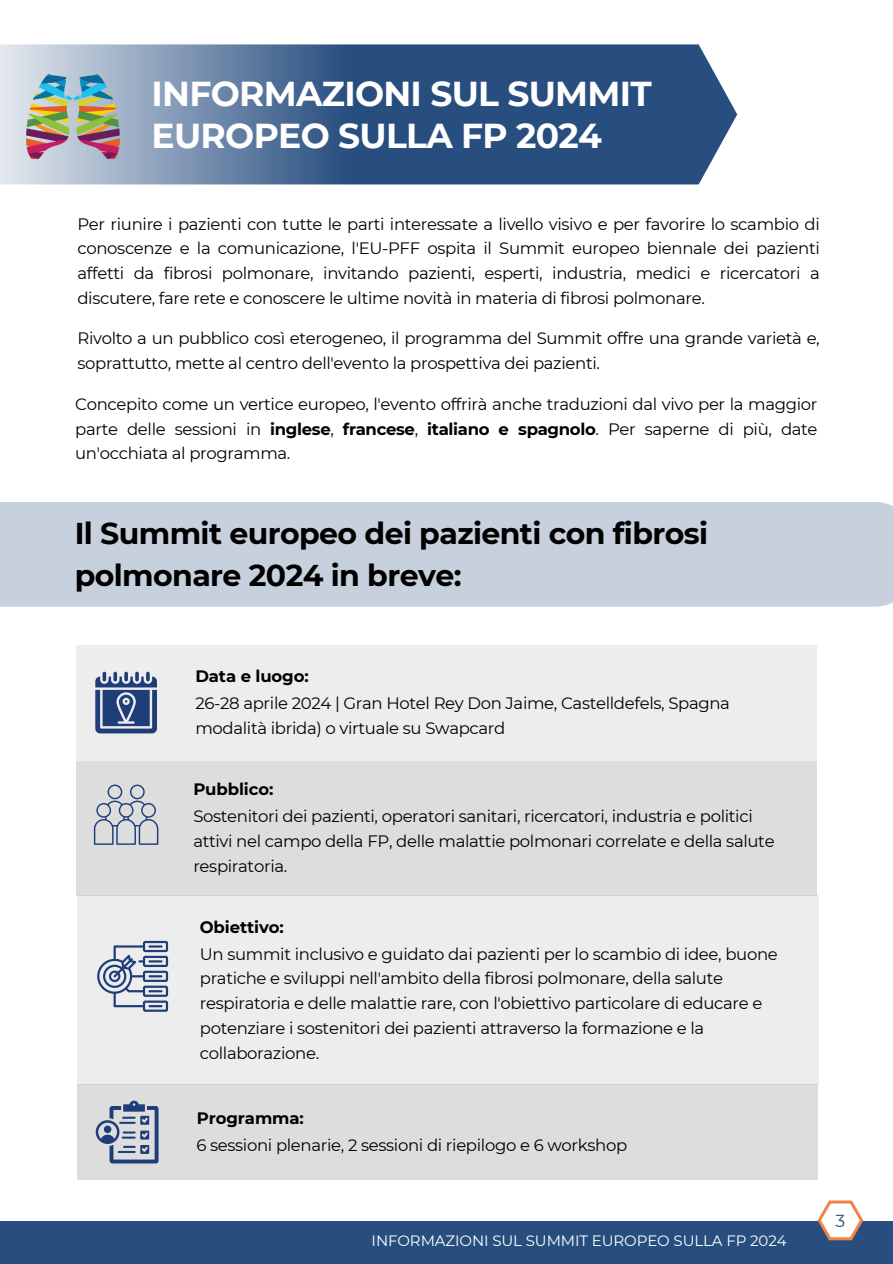
<style>
.page{position:relative;width:893px;height:1264px;background:#fff}
.page>*{position:absolute;margin:0;border:0;box-sizing:border-box;transform-origin:0 0}
.t1{font:700 34.5px/42.8px "Montserrat";letter-spacing:-.02em;color:#fff}
.t2{font:700 30px/41.7px "Montserrat";letter-spacing:-.02em;color:#000}
.t3{font:17.25px "Montserrat";color:#284e80}
.t4{font:16.5px/24.8px "Montserrat";letter-spacing:-.02em;color:#000}
.t5{font:700 16.5px "Montserrat";letter-spacing:-.005em;color:#000}
.t6{font:15px "Montserrat";letter-spacing:-.005em;color:#fff}
.s1{font-weight:700}
</style>
<div class="page">
<div style="left:0;top:502px;width:892px;height:104px;background:#c7d1de"></div>
<div style="left:76px;top:645px;width:741px;height:115px;background:#ededed"></div>
<svg style="left:102px;top:671px;width:4px;height:10px"></svg>
<svg style="left:113px;top:671px;width:4px;height:10px"></svg>
<svg style="left:124px;top:671px;width:4px;height:10px"></svg>
<svg style="left:135px;top:671px;width:4px;height:10px"></svg>
<svg style="left:95px;top:676px;width:62px;height:57px;background:#556b97"></svg>
<svg style="left:146px;top:671px;width:4px;height:10px"></svg>
<div style="left:76px;top:760px;width:741px;height:135px;background:#ddd"></div>
<svg style="left:94px;top:784px;width:64px;height:60px"></svg>
<div style="left:77px;top:895px;width:741px;height:189px;background:#ededed"></div>
<svg style="left:97px;top:940px;width:71px;height:71px"></svg>
<div style="left:77px;top:1084px;width:741px;height:95px;background:#ddd"></div>
<svg style="left:96px;top:1100px;width:62px;height:63px"></svg>
<div style="left:0;top:1220px;width:892px;height:43px;background:#284e80"></div>
<svg style="left:817px;top:1200px;width:46px;height:40px"></svg>
<svg style="left:0;top:44px;width:737px;height:140px;background:#506f97"></svg>
<img style="left:27px;top:67px;width:99px;height:99px">
<p class="t1" style="left:152px;top:72px;width:501px">INFORMAZIONI SUL SUMMIT<br>EUROPEO SULLA FP 2024</p>
<h4 class="t4" style="left:77px;top:211px;width:743px;text-align:justify">Per riunire i pazienti con tutte le parti interessate a livello visivo e per favorire lo scambio di conoscenze e la comunicazione, l'EU-PFF ospita il Summit europeo biennale dei pazienti affetti da fibrosi polmonare, invitando pazienti, esperti, industria, medici e ricercatori a discutere, fare rete e conoscere le ultime novità in materia di fibrosi polmonare.</h4>
<p class="t4" style="left:77px;top:326px;width:743px">Rivolto a un pubblico così eterogeneo, il programma del Summit offre una grande varietà e, soprattutto, mette al centro dell'evento la prospettiva dei pazienti.</p>
<p class="t4" style="left:75px;top:391px;width:743px;text-align:justify">Concepito come un vertice europeo, l'evento offrirà anche traduzioni dal vivo per la maggior parte delle sessioni in <span class="s1">inglese</span>, <span class="s1">francese</span>, <span class="s1">italiano e spagnolo</span>. Per saperne di più, date un'occhiata al programma.</p>
<h4 class="t2" style="left:75px;top:512px;width:635px">Il Summit europeo dei pazienti con fibrosi polmonare 2024 in breve:</h4>
<h1 class="t5" style="left:195px;top:666px;width:115px">Data e luogo:</h1>
<p class="t4" style="left:195px;top:691px;width:536px">26-28 aprile 2024 | Gran Hotel Rey Don Jaime, Castelldefels, Spagna modalità ibrida) o virtuale su Swapcard</p>
<p class="t5" style="left:193px;top:779px;width:82px">Pubblico:</p>
<p class="t4" style="left:193px;top:804px;width:582px">Sostenitori dei pazienti, operatori sanitari, ricercatori, industria e politici attivi nel campo della FP, delle malattie polmonari correlate e della salute respiratoria.</p>
<h2 class="t5" style="left:200px;top:917px;width:85px">Obiettivo:</h2>
<p class="t4" style="left:200px;top:941px;width:579px">Un summit inclusivo e guidato dai pazienti per lo scambio di idee, buone pratiche e sviluppi nell'ambito della fibrosi polmonare, della salute respiratoria e delle malattie rare, con l'obiettivo particolare di educare e potenziare i sostenitori dei pazienti attraverso la formazione e la collaborazione.</p>
<h4 class="t5" style="left:197px;top:1108px;width:108px">Programma:</h4>
<p class="t4" style="left:196px;top:1132px;width:432px">6 sessioni plenarie, 2 sessioni di riepilogo e 6 workshop</p>
<p class="t6" style="left:371px;top:1231px;width:416px">INFORMAZIONI SUL SUMMIT EUROPEO SULLA FP 2024</p>
<p class="t3" style="left:835px;top:1209px;width:11px">3</p>
</div>
